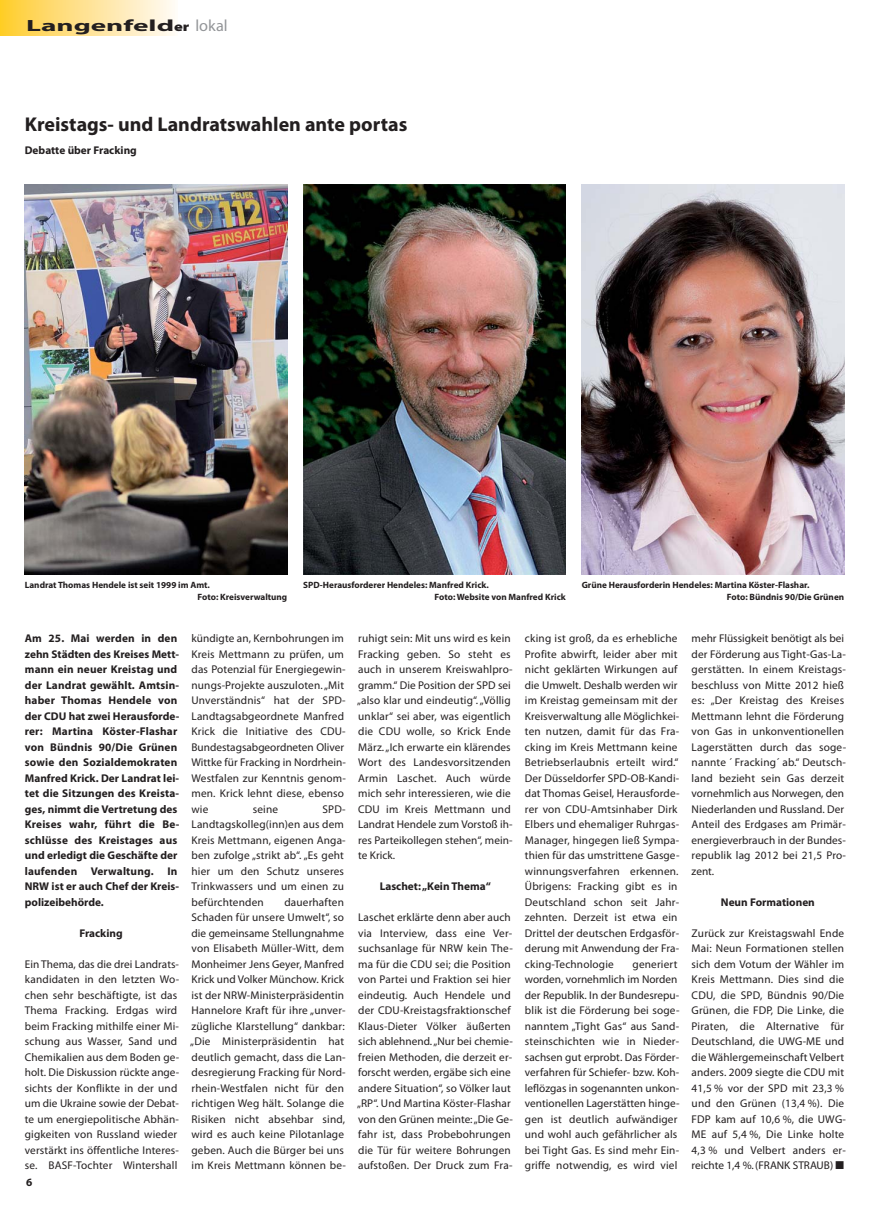
<style>
.page{position:relative;width:869px;height:1205px;background:#fff}
.page>*{position:absolute;margin:0;border:0;box-sizing:border-box;transform-origin:0 0}
.t1{font:700 20px "Myriad Pro";color:#231f20}
.t2{font:700 16.25px "Myriad Pro";color:#231f20;scale:1.8 1}
.t3{font:11.25px/15.5px "Myriad Pro";letter-spacing:.015em;color:#231f20}
.t4{font:700 11.25px/15.5px "Myriad Pro";letter-spacing:.005em;color:#231f20}
.t5{font:700 9.12px/11.6px "Myriad Pro";color:#231f20}
.s1{font-weight:900;font-size:13px}
.s2{font-weight:400;color:#939598}
</style>
<div class="page">
<div style="left:0;top:0;width:177px;height:35px;background:linear-gradient(to right,#ffcc30,#fffaf9)"></div>
<img style="left:25px;top:184px;width:262px;height:390px">
<img style="left:303px;top:184px;width:262px;height:390px">
<img style="left:581px;top:184px;width:262px;height:390px">
<h2 class="t2" style="left:26px;top:20px;width:113px">Langenfeld<span class="s1">er</span> <span class="s2">lokal</span></h2>
<h1 class="t1" style="left:25px;top:116px;width:384px">Kreistags- und Landratswahlen ante portas</h1>
<p class="t4" style="left:25px;top:144px;width:113px">Debatte über Fracking</p>
<p class="t5" style="left:197px;top:580px;width:91px;text-indent:-173px">Landrat Thomas Hendele ist seit 1999 im Amt.<br>Foto: Kreisverwaltung</p>
<p class="t5" style="left:434px;top:580px;width:133px;text-indent:-131px">SPD-Herausforderer Hendeles: Manfred Krick.<br>Foto: Website von Manfred Krick</p>
<p class="t5" style="left:726px;top:580px;width:119px;text-indent:-145px">Grüne Herausforderin Hendeles: Martina Köster-Flashar.<br>Foto: Bündnis 90/Die Grünen</p>
<p class="t4" style="left:25px;top:631px;width:156px">Am 25. Mai werden in den zehn Städten des Kreises Mett&shy;mann ein neuer Kreistag und der Landrat gewählt. Amtsin&shy;haber Thomas Hendele von der CDU hat zwei Herausforde&shy;rer: Martina Köster-Flashar von Bündnis 90/Die Grünen sowie den Sozialdemokraten<br>Manfred Krick. Der Landrat lei&shy;tet die Sitzungen des Kreista&shy;ges, nimmt die Vertretung des<br>Kreises wahr, führt die Be&shy;schlüsse des Kreistages aus und erledigt die Geschäfte der laufenden Verwaltung. In<br>NRW ist er auch Chef der Kreis&shy;polizeibehörde.</p>
<p class="t4" style="left:79px;top:926px;width:45px">Fracking</p>
<p class="t3" style="left:25px;top:957px;width:156px">Ein Thema, das die drei Landrats&shy;kandidaten in den letzten Wo&shy;chen sehr beschäftigte, ist das<br>Thema Fracking. Erdgas wird beim Fracking mithilfe einer Mi&shy;schung aus Wasser, Sand und<br>Chemikalien aus dem Boden ge&shy;holt. Die Diskussion rückte ange&shy;sichts der Konflikte in der und um die Ukraine sowie der Debat&shy;te um energiepolitische Abhän&shy;gigkeiten von Russland wieder verstärkt ins öffentliche Interes&shy;se. BASF-Tochter Wintershall</p>
<p class="t3" style="left:191px;top:632px;width:156px">kündigte an, Kernbohrungen im<br>Kreis Mettmann zu prüfen, um das Potenzial für Energiegewin&shy;nungs-Projekte auszuloten. „Mit<br>Unverständnis“ hat der SPD-<br>Landtagsabgeordnete Manfred<br>Krick die Initiative des CDU-<br>Bundestagsabgeordneten Oliver<br>Wittke für Fracking in Nordrhein-<br>Westfalen zur Kenntnis genom&shy;men. Krick lehnt diese, ebenso wie</p>
<p class="t3" style="left:191px;top:802px;width:156px;text-indent:131px">SPD-<br>Landtagskolleg(inn)en aus dem<br>Kreis Mettmann, eigenen Anga&shy;ben zufolge „strikt ab“. „Es geht hier um den Schutz unseres<br>Trinkwassers und um einen zu befürchtenden</p>
<p class="t3" style="left:253px;top:802px;width:27px">seine</p>
<p class="t3" style="left:190px;top:895px;width:157px;text-indent:94px">dauerhaften<br>Schaden für unsere Umwelt“, so die gemeinsame Stellungnahme von Elisabeth Müller-Witt, dem<br>Monheimer Jens Geyer, Manfred<br>Krick und Volker Münchow. Krick ist der NRW-Ministerpräsidentin<br>Hannelore Kraft für ihre „unver&shy;zügliche Klarstellung“ dankbar: „Die Ministerpräsidentin hat deutlich gemacht, dass die Lan&shy;desregierung Fracking für Nord - rhein-Westfalen nicht für den richtigen Weg hält. Solange die<br>Risiken nicht absehbar sind, wird es auch keine Pilotanlage geben. Auch die Bürger bei uns im Kreis Mettmann können be-</p>
<p class="t3" style="left:357px;top:632px;width:157px">ruhigt sein: Mit uns wird es kein<br>Fracking geben. So steht es auch in unserem Kreiswahlpro&shy;gramm.“ Die Position der SPD sei „also klar und eindeutig“. „Völlig unklar“ sei aber, was eigentlich die CDU wolle, so Krick Ende<br>März. „Ich erwarte ein klärendes<br>Wort des Landesvorsitzenden<br>Armin Laschet. Auch würde mich sehr interessieren, wie die<br>CDU im Kreis Mettmann und<br>Landrat Hendele zum Vorstoß ih&shy;res Parteikollegen stehen“, mein&shy;te Krick.</p>
<p class="t4" style="left:379px;top:880px;width:113px">Laschet: „Kein Thema“</p>
<p class="t3" style="left:357px;top:911px;width:157px">Laschet erklärte denn aber auch via Interview, dass eine Ver&shy;suchsanlage für NRW kein The&shy;ma für die CDU sei; die Position von Partei und Fraktion sei hier eindeutig. Auch Hendele und der CDU-Kreistagsfraktionschef<br>Klaus-Dieter Völker äußerten sich ablehnend. „Nur bei chemie&shy;freien Methoden, die derzeit er&shy;forscht werden, ergäbe sich eine andere Situation“, so Völker laut „RP“. Und Martina Köster-Flashar von den Grünen meinte: „Die Ge&shy;fahr ist, dass Probebohrungen die Tür für weitere Bohrungen aufstoßen. Der Druck zum Fra-</p>
<p class="t3" style="left:524px;top:632px;width:156px">cking ist groß, da es erhebliche<br>Profite abwirft, leider aber mit nicht geklärten Wirkungen auf die Umwelt. Deshalb werden wir im Kreistag gemeinsam mit der<br>Kreisverwaltung alle Möglichkei&shy;ten nutzen, damit für das Fra&shy;cking im Kreis Mettmann keine<br>Betriebserlaubnis erteilt wird.“<br>Der Düsseldorfer SPD-OB-Kandi&shy;dat Thomas Geisel, Herausforde&shy;rer von CDU-Amtsinhaber Dirk<br>Elbers und ehemaliger Ruhrgas-<br>Manager, hingegen ließ Sympa&shy;thien für das umstrittene Gasge&shy;winnungsverfahren erkennen.<br>Übrigens: Fracking gibt es in<br>Deutschland schon seit Jahr&shy;zehnten. Derzeit ist etwa ein<br>Drittel der deutschen Erdgasför&shy;derung mit Anwendung der Fra&shy;cking-Technologie</p>
<p class="t3" style="left:524px;top:957px;width:156px;text-indent:108px">generiert worden, vornehmlich im Norden der Republik. In der Bundesrepu&shy;blik ist die Förderung bei soge&shy;nanntem „Tight Gas“ aus Sand&shy;steinschichten wie in Nieder&shy;sachsen gut erprobt. Das Förder&shy;verfahren für Schiefer- bzw. Koh&shy;leflözgas in sogenannten unkon&shy;ventionellen Lagerstätten hinge&shy;gen ist deutlich aufwändiger und wohl auch gefährlicher als bei Tight Gas. Es sind mehr Ein&shy;griffe notwendig, es wird viel</p>
<p class="t3" style="left:691px;top:632px;width:156px">mehr Flüssigkeit benötigt als bei der Förderung aus Tight-Gas-La&shy;gerstätten. In einem Kreistags&shy;beschluss von Mitte 2012 hieß es: „Der Kreistag des Kreises<br>Mettmann lehnt die Förderung von Gas in unkonventionellen<br>Lagerstätten durch das soge&shy;nannte ´ Fracking´ ab.“ Deutsch&shy;land bezieht sein Gas derzeit vornehmlich aus Norwegen, den<br>Niederlanden und Russland. Der<br>Anteil des Erdgases am Primär&shy;energieverbrauch in der Bundes&shy;republik lag 2012 bei 21,5 Pro&shy;zent.</p>
<p class="t4" style="left:720px;top:895px;width:95px">Neun Formationen</p>
<p class="t3" style="left:691px;top:926px;width:156px">Zurück zur Kreistagswahl Ende<br>Mai: Neun Formationen stellen sich dem Votum der Wähler im<br>Kreis Mettmann. Dies sind die<br>CDU, die SPD, Bündnis 90/Die<br>Grünen, die FDP, Die Linke, die<br>Piraten, die Alternative für<br>Deutschland, die UWG-ME und die Wählergemeinschaft Velbert anders. 2009 siegte die CDU mit<br>41,5 % vor der SPD mit 23,3 % und den Grünen (13,4 %). Die<br>FDP kam auf 10,6 %, die UWG-<br>ME auf 5,4 %, Die Linke holte<br>4,3 % und Velbert anders er&shy;reichte 1,4 %. (FRANK STRAUB) ■</p>
</div>
